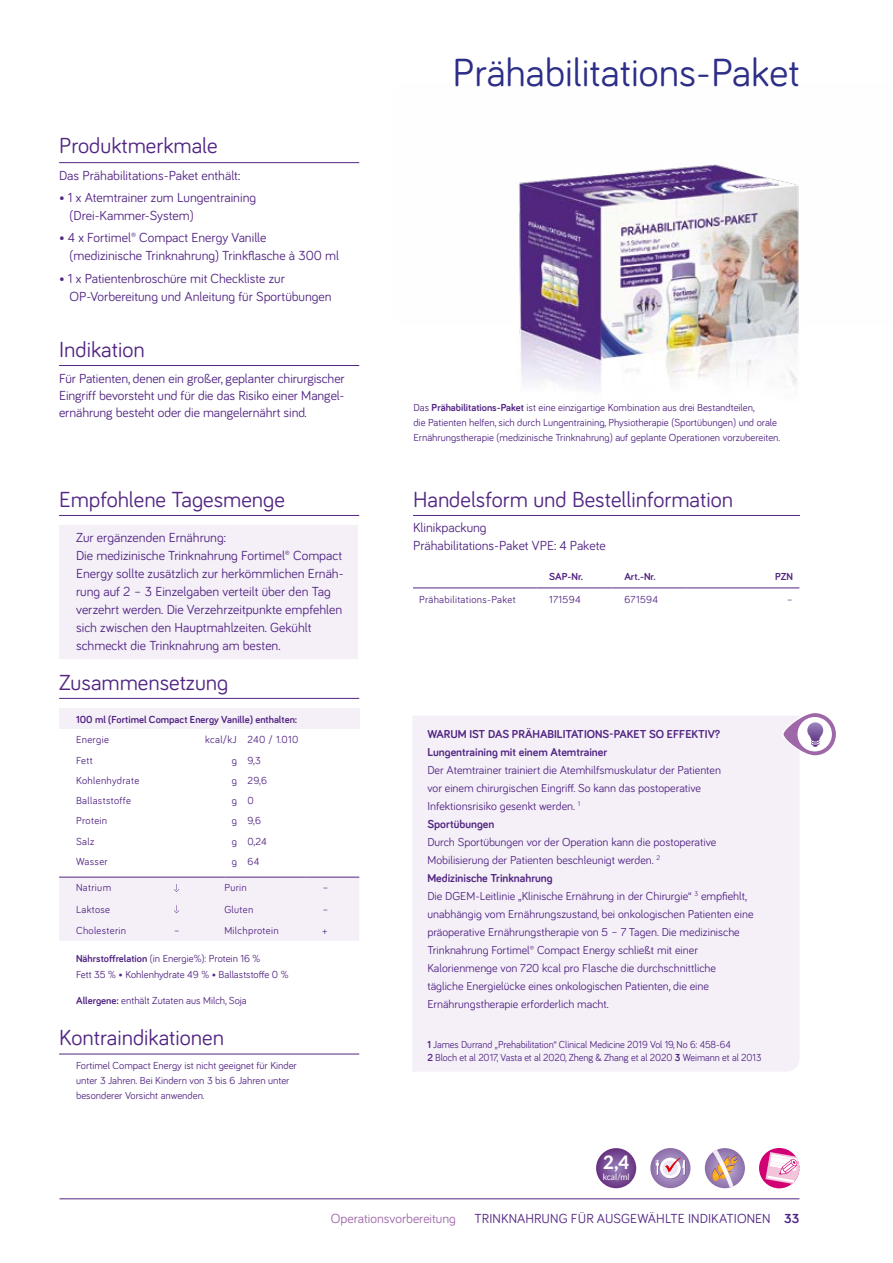
<style>
.page{position:relative;width:893px;height:1263px;background:#fff}
.page>*{position:absolute;margin:0;border:0;box-sizing:border-box;transform-origin:0 0}
.t1{font:40.5px "Bariol";color:#2d2e87}
.t2{font:22.5px "Bariol";color:#522583}
.t3{font:800 18.6px "Lato";color:#fff}
.t4{font:13.5px/18px "Bariol";color:#522583}
.t5{font:13.5px "Bariol";color:#9e67a8}
.t6{font:11.85px/18px "Bariol";color:#522583}
.t7{font:700 11.85px/18px "Bariol";color:#522583}
.t8{font:10.5px/15px "Bariol";color:#522583}
.t9{font:10.5px/13.5px "Bariol";color:#522583;scale:.96 1}
.t10{font:10.5px "Bariol";letter-spacing:.03em;color:#522583}
.t11{font:700 10.5px "Bariol";color:#522583}
.t12{font:8.7px "Lato";letter-spacing:-.01em;color:#fff}
.s1{font-weight:700}
</style>
<div class="page">
<hr style="left:60px;top:1198px;width:739px;height:1px;background:#522583">
<hr style="left:59px;top:162px;width:300px;height:1px;background:#522583">
<hr style="left:59px;top:365px;width:300px;height:1px;background:#522583">
<hr style="left:413px;top:515px;width:387px;height:1px;background:#522583">
<hr style="left:413px;top:587px;width:123px;height:1px;background:#522583">
<hr style="left:536px;top:587px;width:76px;height:1px;background:#522583">
<hr style="left:612px;top:587px;width:75px;height:1px;background:#522583">
<hr style="left:687px;top:587px;width:112px;height:1px;background:#522583">
<img style="left:518px;top:164px;width:281px;height:226px">
<hr style="left:59px;top:515px;width:300px;height:1px;background:#522583">
<hr style="left:59px;top:698px;width:300px;height:1px;background:#522583">
<hr style="left:59px;top:1054px;width:300px;height:1px;background:#522583">
<div style="left:59px;top:525px;width:299px;height:134px;background:#f5f0f8"></div>
<div style="left:59px;top:708px;width:300px;height:21px;background:#f5f0f8"></div>
<div style="left:59px;top:877px;width:300px;height:64px;background:#f5f0f8"></div>
<svg style="left:704px;top:1147px;width:42px;height:42px"></svg>
<svg style="left:705px;top:1148px;width:40px;height:40px"></svg>
<svg style="left:710px;top:1150px;width:28px;height:37px"></svg>
<svg style="left:649px;top:1147px;width:43px;height:42px"></svg>
<svg style="left:650px;top:1148px;width:40px;height:40px"></svg>
<svg style="left:660px;top:1158px;width:21px;height:21px"></svg>
<div style="left:660px;top:1158px;width:21px;height:20px;background:#fff;border-radius:50%"></div>
<svg style="left:656px;top:1157px;width:29px;height:18px"></svg>
<div style="left:759px;top:1148px;width:40px;height:40px;background:#d10073;border-radius:50%"></div>
<svg style="left:765px;top:1152px;width:35px;height:32px"></svg>
<svg style="left:595px;top:1147px;width:42px;height:42px"></svg>
<svg style="left:596px;top:1148px;width:40px;height:40px"></svg>
<div style="left:413px;top:716px;width:386px;height:355px;background:#f5f0f8"></div>
<svg style="left:782px;top:712px;width:55px;height:44px"></svg>
<svg style="left:783px;top:713px;width:53px;height:42px"></svg>
<div style="left:797px;top:717px;width:35px;height:34px;background:#fff;border-radius:50%"></div>
<svg style="left:807px;top:722px;width:16px;height:25px"></svg>
<h2 class="t2" style="left:59px;top:130px;width:160px">Produktmerkmale</h2>
<p class="t4" style="left:59px;top:166px;width:183px">Das Prähabilitations-Paket enthält:</p>
<p class="t4" style="left:70px;top:188px;width:188px;text-indent:-11px">• 1 x Atemtrainer zum Lungentraining (Drei-Kammer-System)</p>
<p class="t4" style="left:70px;top:228px;width:271px;text-indent:-11px">• 4 x Fortimel® Compact Energy Vanille (medizinische Trinknahrung) Trinkflasche à 300 ml</p>
<p class="t4" style="left:70px;top:268px;width:263px;text-indent:-11px">• 1 x Patientenbroschüre mit Checkliste zur<br>OP-Vorbereitung und Anleitung für Sportübungen</p>
<h2 class="t2" style="left:59px;top:334px;width:87px">Indikation</h2>
<p class="t4" style="left:59px;top:369px;width:287px;line-height:17.2px;text-align:justify">Für Patienten, denen ein großer, geplanter chirurgischer Eingriff bevorsteht und für die das Risiko einer Mangel&shy;ernährung besteht oder die mangelernährt sind.</p>
<h2 class="t2" style="left:59px;top:484px;width:227px">Empfohlene Tagesmenge</h2>
<p class="t4" style="left:76px;top:528px;width:269px">Zur ergänzenden Ernährung:<br>Die medizinische Trinknahrung Fortimel® Compact Energy sollte zusätzlich zur herkömmlichen Ernäh&shy;rung auf 2 – 3 Einzelgaben verteilt über den Tag verzehrt werden. Die Verzehrzeitpunkte empfehlen sich zwischen den Hauptmahlzeiten. Gekühlt schmeckt die Trinknahrung am besten.</p>
<h2 class="t2" style="left:59px;top:667px;width:171px">Zusammensetzung</h2>
<p class="t11" style="left:76px;top:712px;width:223px">100 ml (Fortimel Compact Energy Vanille) enthalten:</p>
<p class="t10" style="left:76px;top:733px;width:34px">Energie</p>
<p class="t10" style="left:205px;top:733px;width:95px">kcal/kJ 240 / 1.010</p>
<p class="t8" style="left:76px;top:752px;width:18px">Fett</p>
<p class="t8" style="left:232px;top:752px;width:31px">g 9,3</p>
<p class="t10" style="left:76px;top:773px;width:65px">Kohlenhydrate</p>
<p class="t8" style="left:232px;top:772px;width:37px">g 29,6</p>
<p class="t10" style="left:76px;top:793px;width:56px">Ballaststoffe</p>
<p class="t8" style="left:232px;top:793px;width:24px">g 0</p>
<p class="t10" style="left:76px;top:814px;width:33px">Protein</p>
<p class="t8" style="left:232px;top:813px;width:31px">g 9,6</p>
<p class="t8" style="left:76px;top:833px;width:20px">Salz</p>
<p class="t8" style="left:232px;top:833px;width:36px">g 0,24</p>
<p class="t8" style="left:76px;top:853px;width:33px">Wasser</p>
<p class="t8" style="left:232px;top:853px;width:29px">g 64</p>
<p class="t10" style="left:76px;top:881px;width:37px">Natrium</p>
<p class="t8" style="left:224px;top:880px;width:24px">Purin</p>
<p class="t8" style="left:322px;top:880px;width:8px">–</p>
<p class="t10" style="left:76px;top:902px;width:36px">Laktose</p>
<p class="t8" style="left:224px;top:901px;width:30px">Gluten</p>
<p class="t8" style="left:322px;top:901px;width:8px">–</p>
<p class="t10" style="left:76px;top:923px;width:52px">Cholesterin</p>
<p class="t8" style="left:174px;top:923px;width:8px">–</p>
<p class="t10" style="left:224px;top:923px;width:56px">Milchprotein</p>
<p class="t8" style="left:322px;top:922px;width:6px">+</p>
<p class="t8" style="left:76px;top:950px;width:214px;line-height:15.8px"><span class="s1">Nährstoffrelation</span> (in Energie%): Protein 16 %<br>Fett 35 % • Kohlenhydrate 49 % • Ballaststoffe 0 %</p>
<p class="t8" style="left:76px;top:992px;width:172px"><span class="s1">Allergene:</span> enthält Zutaten aus Milch, Soja</p>
<h2 class="t2" style="left:59px;top:1022px;width:166px">Kontraindikationen</h2>
<p class="t8" style="left:76px;top:1057px;width:222px">Fortimel Compact Energy ist nicht geeignet für Kinder unter 3 Jahren. Bei Kindern von 3 bis 6 Jahren unter besonderer Vorsicht anwenden.</p>
<h1 class="t1" style="left:453px;top:45px;width:349px">Prähabilitations-Paket</h1>
<p class="t8" style="left:413px;top:399px;width:368px">Das <span class="s1">Prähabilitations-Paket</span> ist eine einzigartige Kombination aus drei Bestandteilen,<br>die Patienten helfen, sich durch Lungentraining, Physiotherapie (Sportübungen) und orale<br>Ernährungstherapie (medizinische Trinknahrung) auf geplante Operationen vorzubereiten.</p>
<h2 class="t2" style="left:413px;top:484px;width:321px">Handelsform und Bestellinformation</h2>
<p class="t4" style="left:413px;top:518px;width:194px">Klinikpackung<br>Prähabilitations-Paket VPE: 4 Pakete</p>
<p class="t11" style="left:549px;top:569px;width:36px">SAP-Nr.</p>
<p class="t11" style="left:624px;top:569px;width:33px">Art.-Nr.</p>
<p class="t11" style="left:775px;top:569px;width:20px">PZN</p>
<p class="t10" style="left:419px;top:592px;width:98px">Prähabilitations-Paket</p>
<p class="t8" style="left:549px;top:591px;width:33px">171594</p>
<p class="t8" style="left:624px;top:591px;width:35px">671594</p>
<p class="t8" style="left:787px;top:591px;width:8px">–</p>
<p class="t7" style="left:427px;top:724px;width:294px">WARUM IST DAS PRÄHABILITATIONS-PAKET SO EFFEKTIV?<br>Lungentraining mit einem Atemtrainer</p>
<p class="t6" style="left:427px;top:760px;width:295px">Der Atemtrainer trainiert die Atemhilfsmuskulatur der Patienten vor einem chirurgischen Eingriff. So kann das postoperative Infektionsrisiko gesenkt werden. <sup>1<br></sup><span class="s1">Sportübungen</span></p>
<p class="t6" style="left:427px;top:832px;width:328px">Durch Sportübungen vor der Operation kann die postoperative Mobilisierung der Patienten beschleunigt werden. <sup>2<br></sup><span class="s1">Medizinische Trinknahrung<br></span>Die DGEM-Leitlinie „Klinische Ernährung in der Chirurgie“ <sup>3</sup> empfiehlt, unabhängig vom Ernährungszustand, bei onkologischen Patienten eine präoperative Ernährungstherapie von 5 – 7 Tagen. Die medizinische Trinknahrung Fortimel® Compact Energy schließt mit einer Kalorienmenge von 720 kcal pro Flasche die durchschnittliche tägliche Energielücke eines onkologischen Patienten, die eine Ernährungstherapie erforderlich macht.</p>
<p class="t9" style="left:427px;top:1037px;width:350px"><span class="s1">1</span> James Durrand „Prehabilitation“ Clinical Medicine 2019 Vol 19, No 6: 458-64<br><span class="s1">2</span> Bloch et al 2017, Vasta et al 2020, Zheng &amp; Zhang et al 2020 <span class="s1">3</span> Weimann et al 2013</p>
<h3 class="t3" style="left:603px;top:1148px;width:27px">2,4</h3>
<p class="t12" style="left:603px;top:1170px;width:28px">kcal/ml</p>
<p class="t5" style="left:331px;top:1209px;width:126px">Operationsvorbereitung</p>
<p class="t4" style="left:475px;top:1208px;width:326px">TRINKNAHRUNG FÜR AUSGEWÄHLTE INDIKATIONEN <span class="s1">33</span></p>
</div>
